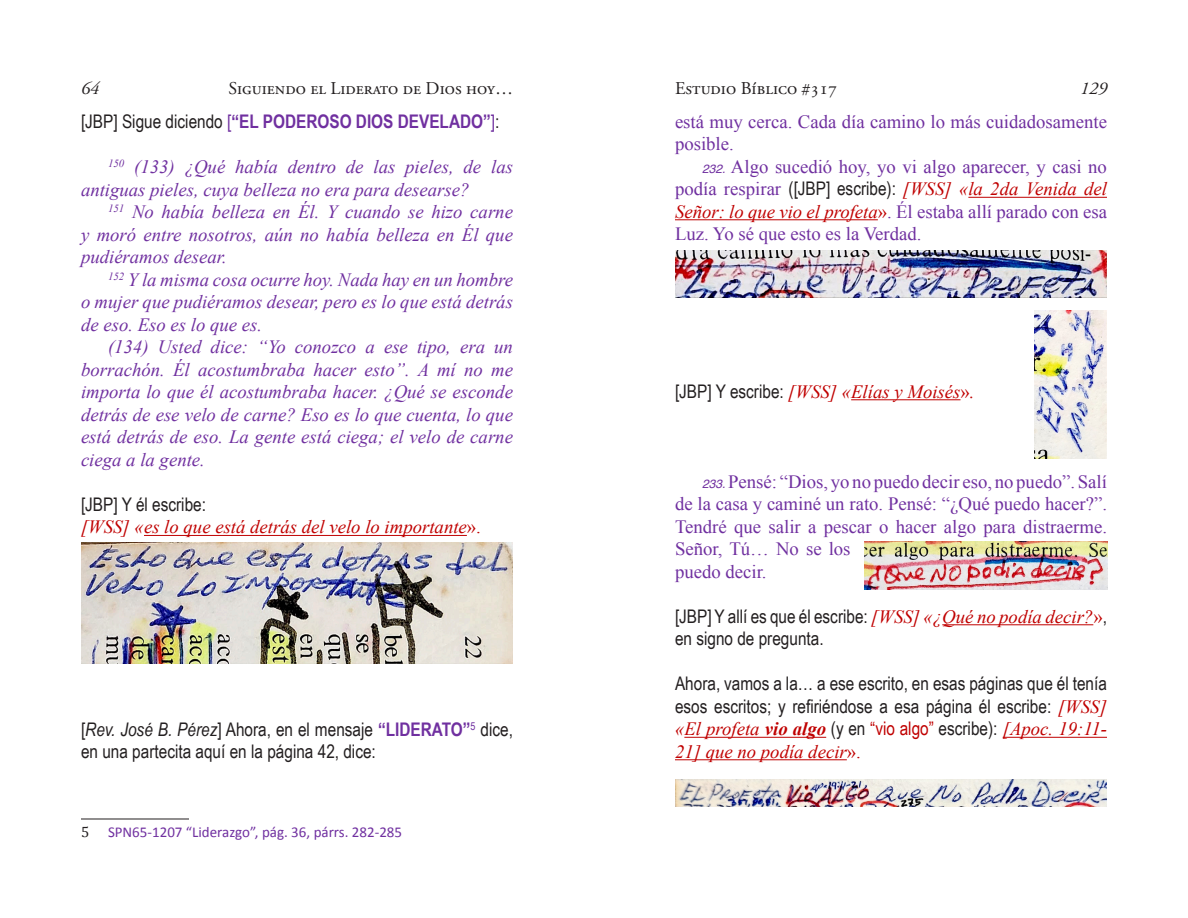
<style>
.page{position:relative;width:1188px;height:918px;background:#fff}
.page>*{position:absolute;margin:0;border:0;box-sizing:border-box;transform-origin:0 0}
.t1{font:italic 18.75px/22.5px "Times New Roman";color:#7030a0;text-align:justify}
.t2{font:18.75px/22.5px "Times New Roman";color:#7030a0}
.t3{font:18.75px/22.5px "Arial Narrow";color:#231f20}
.t4{font:italic 18.75px/22.5px "Times New Roman";color:#c00000}
.t5{font:700 18.75px "Arial Narrow";color:#7030a0}
.t6{font:18px "Adobe Garamond Pro";color:#231f20}
.t7{font:italic 18px "Adobe Garamond Pro";color:#231f20}
.t8{font:15px "Calibri";color:#7030a0}
.s1{font-weight:400;color:#231f20}
.s2{font-weight:400}
.s3{font-style:normal}
.s4{font-style:italic}
.s5{font-weight:700;color:#7030a0}
.s6{font-family:"Cambria";color:#231f20}
.s7{font-family:"Helvetica";font-style:italic;font-size:12px}
.s8{font-family:"Arial Narrow";color:#231f20}
.s9{font-style:italic;color:#c00000}
.s10{color:#c00000}
.s11{font-family:"Arial Narrow";font-style:normal;color:#231f20}
.s12{font-family:"Times New Roman";font-style:italic;color:#c00000}
.s13{font-family:"Times New Roman";color:#c00000}
.s14{font-weight:700}
.s15{font-family:"Arial Narrow";font-style:normal}
</style>
<div class="page">
<hr style="left:144px;top:535px;width:323px;height:1px;background:#c00000">
<hr style="left:81px;top:819px;width:108px;height:1px;background:#231f20">
<img style="left:81px;top:543px;width:432px;height:120px">
<hr style="left:968px;top:197px;width:139px;height:1px;background:#c00000">
<hr style="left:675px;top:220px;width:203px;height:1px;background:#c00000">
<hr style="left:851px;top:400px;width:110px;height:1px;background:#c00000">
<hr style="left:942px;top:625px;width:151px;height:1px;background:#c00000">
<hr style="left:684px;top:737px;width:142px;height:1px;background:#c00000">
<hr style="left:1003px;top:737px;width:104px;height:1px;background:#c00000">
<hr style="left:675px;top:760px;width:172px;height:1px;background:#c00000">
<img style="left:675px;top:250px;width:432px;height:47px">
<img style="left:1034px;top:310px;width:72px;height:149px">
<img style="left:864px;top:542px;width:243px;height:48px">
<img style="left:675px;top:779px;width:432px;height:28px">
<p class="t7" style="left:81px;top:78px;width:19px">64</p>
<p class="t6" style="left:228px;top:78px;width:286px">Siguiendo el Liderato de Dios hoy…</p>
<p class="t5" style="left:81px;top:108px;width:420px"><span class="s1">[JBP] Sigue diciendo</span> <span class="s2">[</span>“EL PODEROSO DIOS DEVELADO”<span class="s2">]</span><span class="s1">:</span></p>
<p class="t1" style="left:81px;top:155px;width:434px;text-indent:27px"><sup>150</sup> (133) ¿Qué había dentro de las pieles, de las antiguas pieles, cuya belleza no era para desearse?</p>
<p class="t1" style="left:81px;top:200px;width:434px;text-indent:27px"><sup>151</sup> No había belleza en Él. Y cuando se hizo carne y moró entre nosotros, aún no había belleza en Él que pudiéramos desear.</p>
<p class="t1" style="left:81px;top:268px;width:434px;text-indent:27px"><sup>152</sup> Y la misma cosa ocurre hoy. Nada hay en un hombre o mujer que pudiéramos desear, pero es lo que está detrás de eso. Eso es lo que es.</p>
<p class="t1" style="left:81px;top:335px;width:434px;text-indent:27px">(134) Usted dice: “Yo conozco a ese tipo, era un borrachón. Él acostumbraba hacer esto”. A mí no me importa lo que él acostumbraba hacer. ¿Qué se esconde detrás de ese velo de carne? Eso es lo que cuenta, lo que está detrás de eso. La gente está ciega; el velo de carne ciega a la gente.</p>
<p class="t3" style="left:81px;top:492px;width:127px">[JBP] Y él escribe:</p>
<p class="t4" style="left:81px;top:515px;width:401px">[WSS] «es lo que está detrás del velo lo importante<span class="s3">».</span></p>
<p class="t3" style="left:81px;top:717px;width:433px">[<span class="s4">Rev. José B. Pérez</span>] Ahora, en el mensaje <span class="s5">“LIDERATO”</span><sup>5</sup> dice, en una partecita aquí en la página 42, dice:</p>
<p class="t8" style="left:81px;top:823px;width:323px"><span class="s6">5</span> SPN65-1207 “Liderazgo”, pág. 36, párrs. 282-285</p>
<p class="t6" style="left:675px;top:78px;width:164px">Estudio Bíblico #317</p>
<p class="t7" style="left:1080px;top:78px;width:28px">129</p>
<p class="t2" style="left:675px;top:110px;width:434px">está muy cerca. Cada día camino lo más cuidadosamente posible.</p>
<p class="t2" style="left:675px;top:155px;width:434px;text-align:justify;text-indent:27px"><span class="s7">232.</span> Algo sucedió hoy, yo vi algo aparecer, y casi no podía respirar <span class="s8">([JBP] escribe):</span> <span class="s9">[WSS] «la 2da Venida del Señor: lo que vio el profeta</span><span class="s10">»</span>. Él estaba allí parado con esa Luz. Yo sé que esto es la Verdad.</p>
<p class="t4" style="left:675px;top:380px;width:301px"><span class="s11">[JBP] Y escribe:</span> [WSS] «Elías y Moisés<span class="s3">»</span>.</p>
<p class="t2" style="left:675px;top:470px;width:434px;text-indent:27px"><span class="s7">233.</span> Pensé: “Dios, yo no puedo decir eso, no puedo”. Salí de la casa y caminé un rato. Pensé: “¿Qué puedo hacer?”.<br>Tendré que salir a pescar o hacer algo para distraerme.<br>Señor, Tú… No se los<br>puedo decir.</p>
<p class="t3" style="left:675px;top:604px;width:433px">[JBP] Y allí es que él escribe: <span class="s12">[WSS] «¿Qué no podía decir?</span><span class="s13">»</span>, en signo de pregunta.</p>
<p class="t3" style="left:675px;top:672px;width:433px">Ahora, vamos a la… a ese escrito, en esas páginas que él tenía esos escritos; y refiriéndose a esa página él escribe: <span class="s12">[WSS]</span></p>
<p class="t4" style="left:675px;top:717px;width:434px">«El profeta <span class="s14">vio algo</span> <span class="s11">(y en</span> <span class="s15">“vio algo”</span> <span class="s11">escribe):</span> [Apoc. 19:11-<br>21] que no podía decir<span class="s3">».</span></p>
</div>
